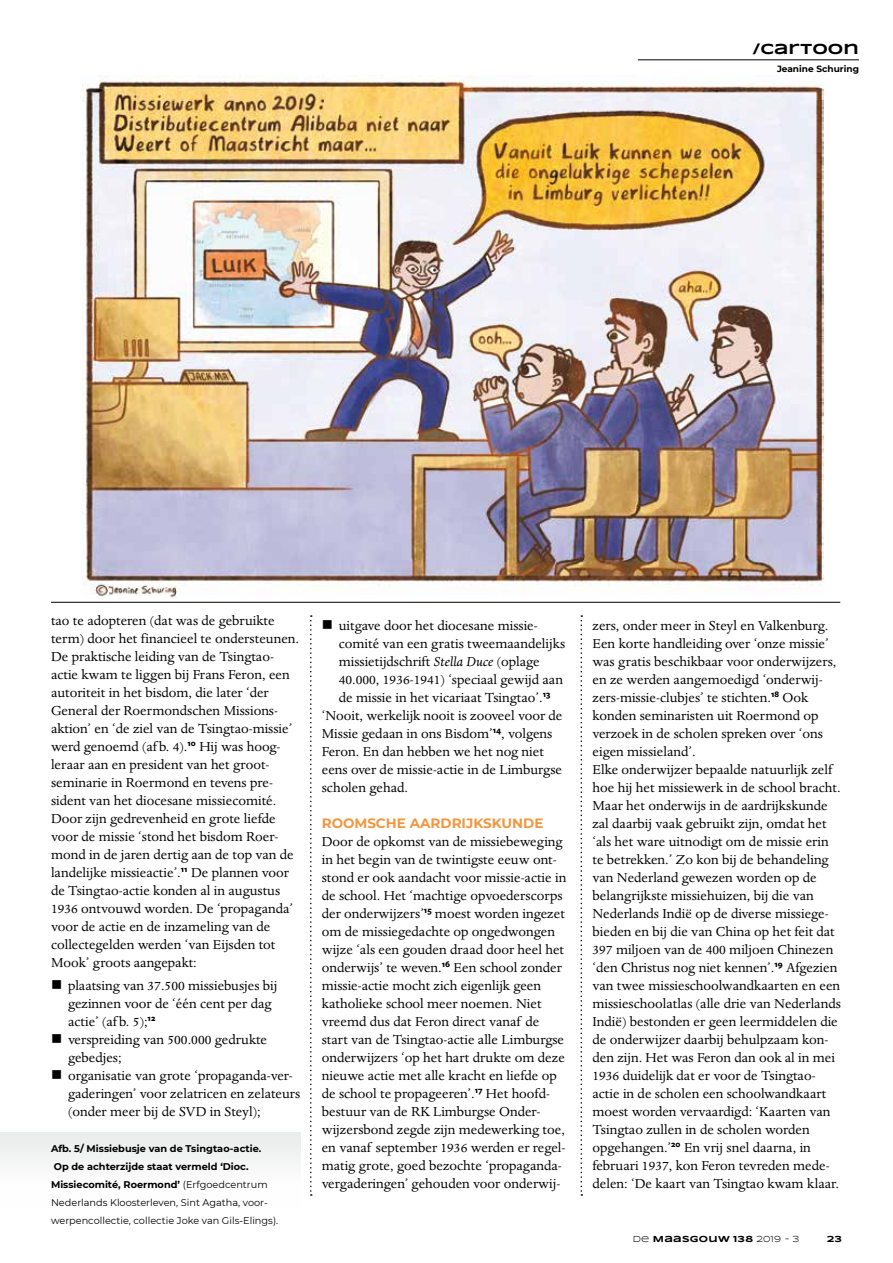
<style>
.page{position:relative;width:893px;height:1263px;background:#fff}
.page>*{position:absolute;margin:0;border:0;box-sizing:border-box;transform-origin:0 0}
.t1{font:15px/18px "Dante MT Std";color:#000}
.t2{font:700 15px "Syncopate";letter-spacing:.01em;color:#000}
.t3{font:700 13.5px "Montserrat";color:#f2963f}
.t4{font:9.75px/18px "Montserrat";color:#000}
.t5{font:700 9px "Syncopate";letter-spacing:.03em;color:#000}
.t6{font:700 9px "Montserrat";color:#000}
.s1{font-weight:700}
.s2{font-style:italic}
.s3{font-weight:400}
</style>
<div class="page">
<div style="left:0;top:1132px;width:300px;height:76px;background:#f7f7f7"></div>
<svg style="left:310px;top:615px;width:2px;height:581px"></svg>
<svg style="left:580px;top:615px;width:2px;height:581px"></svg>
<img style="left:82px;top:76px;width:742px;height:522px">
<hr style="left:638px;top:60px;width:221px;height:1px;background:#000">
<hr style="left:51px;top:602px;width:789px;height:1px;background:#000">
<p class="t2" style="left:752px;top:40px;width:108px">/CARTOON</p>
<p class="t6" style="left:777px;top:62px;width:83px">Jeanine Schuring</p>
<p class="t1" style="left:51px;top:612px;width:250px">tao te adopteren (dat was de gebruikte term) door het financieel te ondersteunen.<br>De praktische leiding van de Tsingtao&shy;actie kwam te liggen bij Frans Feron, een autoriteit in het bisdom, die later ‘der General der Roermondschen Missions&shy;aktion’ en ‘de ziel van de Tsingtao-missie’ werd genoemd (af b. 4).<sup>10</sup> Hij was hoog&shy;leraar aan en president van het groot&shy;seminarie in Roermond en tevens pre&shy;sident van het diocesane missiecomité.<br>Door zijn gedrevenheid en grote liefde voor de missie ‘stond het bisdom Roer&shy;mond in de jaren dertig aan de top van de landelijke missieactie’.<sup>11</sup> De plannen voor de Tsingtao-actie konden al in augustus 1936 ontvouwd worden. De ‘propaganda’ voor de actie en de inzameling van de collectegelden werden ‘van Eijsden tot Mook’ groots aangepakt:</p>
<p class="t1" style="left:68px;top:977px;width:234px">plaatsing van 37.500 missiebusjes bij gezinnen voor de ‘één cent per dag actie’ (af b. 5);<sup>12<br></sup>verspreiding van 500.000 gedrukte gebedjes;<br>organisatie van grote ‘propaganda-ver&shy;gaderingen’ voor zelatricen en zelateurs (onder meer bij de SVD in Steyl);</p>
<p class="t4" style="left:51px;top:1139px;width:229px"><span class="s1">Afb. 5/ Missiebusje van de Tsingtao-actie.<br>Op de achterzijde staat vermeld ‘Dioc.<br>Missiecomité, Roermond’</span> (Erfgoedcentrum Nederlands Kloosterleven, Sint Agatha, voor&shy;werpencollectie, collectie Joke van Gils-Elings).</p>
<p class="t1" style="left:339px;top:617px;width:201px">uitgave door het diocesane missie-</p>
<p class="t1" style="left:339px;top:635px;width:228px">comité van een gratis tweemaandelijks</p>
<p class="t1" style="left:339px;top:653px;width:203px">missietijdschrift <span class="s2">Stella Duce</span> (oplage</p>
<p class="t1" style="left:339px;top:671px;width:226px">40.000, 1936-1941) ‘speciaal gewijd aan</p>
<p class="t1" style="left:339px;top:689px;width:213px">de missie in het vicariaat Tsingtao’.<sup>13</sup></p>
<p class="t1" style="left:322px;top:707px;width:242px">‘Nooit, werkelijk nooit is zooveel voor de</p>
<p class="t1" style="left:322px;top:725px;width:232px">Missie gedaan in ons Bisdom’<sup>14</sup>, volgens</p>
<p class="t1" style="left:322px;top:743px;width:224px">Feron. En dan hebben we het nog niet</p>
<p class="t1" style="left:322px;top:761px;width:242px">eens over de missie-actie in de Limburgse</p>
<p class="t1" style="left:322px;top:779px;width:88px">scholen gehad.</p>
<p class="t3" style="left:322px;top:813px;width:223px">ROOMSCHE AARDRIJKSKUNDE</p>
<p class="t1" style="left:322px;top:833px;width:246px">Door de opkomst van de missiebeweging in het begin van de twintigste eeuw ont&shy;stond er ook aandacht voor missie-actie in de school. Het ‘machtige opvoederscorps der onderwijzers’<sup>15</sup> moest worden ingezet om de missiegedachte op ongedwongen wijze ‘als een gouden draad door heel het onderwijs’ te weven.<sup>16</sup> Een school zonder missie-actie mocht zich eigenlijk geen katholieke school meer noemen. Niet vreemd dus dat Feron direct vanaf de start van de Tsingtao-actie alle Limburgse onderwijzers ‘op het hart drukte om deze nieuwe actie met alle kracht en liefde op de school te propageeren’.<sup>17</sup> Het hoofd&shy;bestuur van de RK Limburgse Onder&shy;wijzersbond zegde zijn medewerking toe, en vanaf september 1936 werden er regel&shy;matig grote, goed bezochte ‘propaganda&shy;vergaderingen’ gehouden voor onderwij-</p>
<p class="t1" style="left:592px;top:617px;width:250px">zers, onder meer in Steyl en Valkenburg.<br>Een korte handleiding over ‘onze missie’ was gratis beschikbaar voor onderwijzers, en ze werden aangemoedigd ‘onderwij&shy;zers-missie-clubjes’ te stichten.<sup>18</sup> Ook konden seminaristen uit Roermond op verzoek in de scholen spreken over ‘ons eigen missieland’.<br>Elke onderwijzer bepaalde natuurlijk zelf hoe hij het missiewerk in de school bracht.<br>Maar het onderwijs in de aardrijkskunde zal daarbij vaak gebruikt zijn, omdat het ‘als het ware uitnodigt om de missie erin te betrekken.’ Zo kon bij de behandeling van Nederland gewezen worden op de belangrijkste missiehuizen, bij die van Nederlands Indië op de diverse missiege&shy;bieden en bij die van China op het feit dat 397 miljoen van de 400 miljoen Chinezen ‘den Christus nog niet kennen’.<sup>19</sup> Afgezien van twee missieschoolwandkaarten en een missieschoolatlas (alle drie van Nederlands Indië) bestonden er geen leermiddelen die de onderwijzer daarbij behulpzaam kon&shy;den zijn. Het was Feron dan ook al in mei 1936 duidelijk dat er voor de Tsingtao&shy;actie in de scholen een schoolwandkaart moest worden vervaardigd: ‘Kaarten van Tsingtao zullen in de scholen worden opgehangen.’<sup>20</sup> En vrij snel daarna, in februari 1937, kon Feron tevreden mede&shy;delen: ‘De kaart van Tsingtao kwam klaar.</p>
<p class="t5" style="left:633px;top:1233px;width:168px"><span class="s3">De</span> MAASGOUW 138 <span class="s3">2019 - 3</span></p>
<p class="t5" style="left:827px;top:1233px;width:16px">23</p>
</div>
